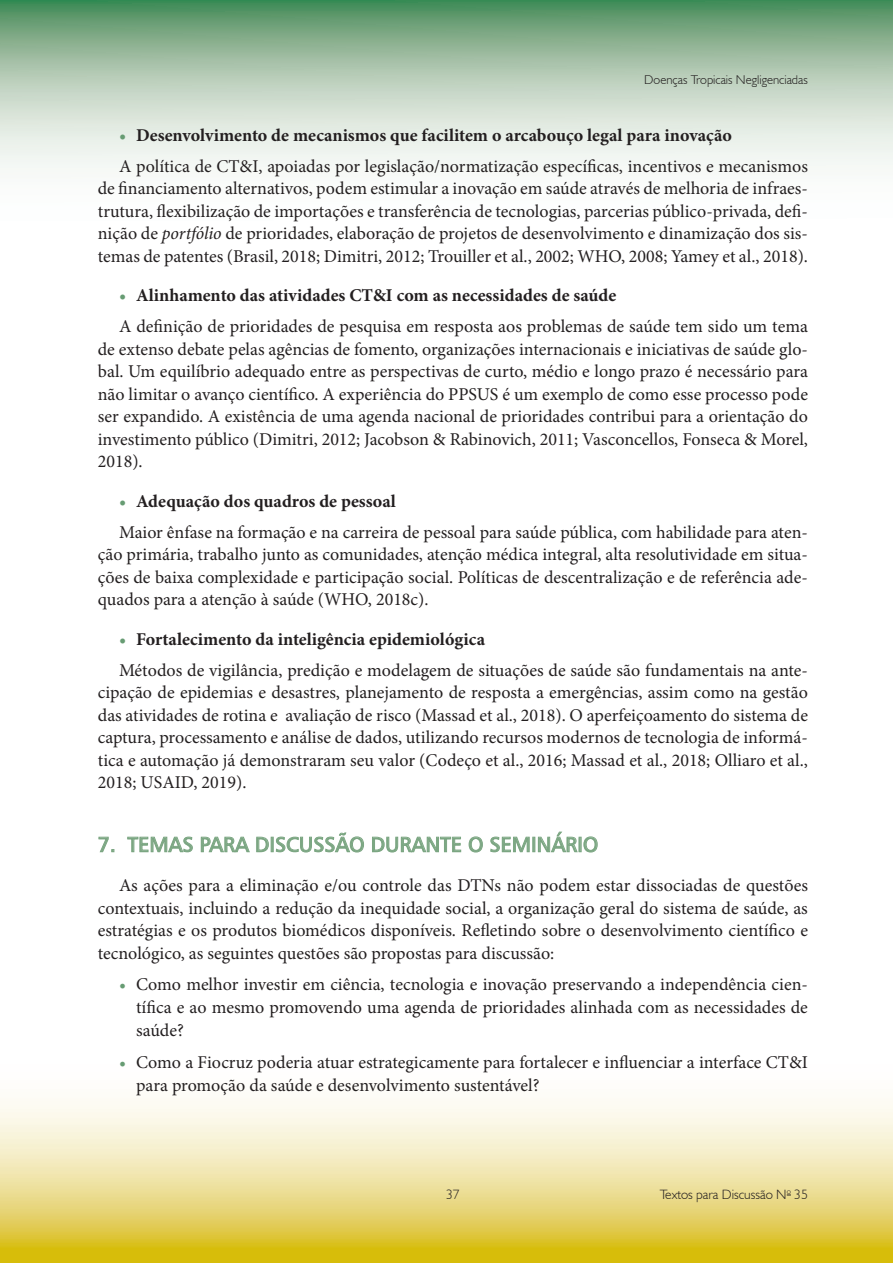
<style>
.page{position:relative;width:893px;height:1263px;background:#fff}
.page>*{position:absolute;margin:0;border:0;box-sizing:border-box;transform-origin:0 0}
.t1{font:21px "Humanist 777 BT Roman B";color:#7ba682}
.t2{font:18px/22.5px "Minion Pro";color:#231f20;text-align:justify}
.t3{font:300 13.5px "Humanist 521 BT";color:#231f20}
.t4{font:300 12.75px "Humanist 521 BT";color:#231f20}
.s1{font-weight:700;color:#679c73}
.s2{font-weight:700}
.s3{font-style:italic}
.s4{color:#679c73}
</style>
<div class="page">
<svg style="left:0;top:0;width:893px;height:168px;background:#b2cbb6"></svg>
<svg style="left:0;top:1099px;width:893px;height:164px;background:#ecdf95"></svg>
<svg style="left:99px;top:837px;width:15px;height:15px"></svg>
<svg style="left:127px;top:836px;width:66px;height:16px"></svg>
<svg style="left:201px;top:837px;width:49px;height:15px"></svg>
<svg style="left:256px;top:832px;width:108px;height:20px"></svg>
<svg style="left:372px;top:836px;width:89px;height:17px"></svg>
<svg style="left:469px;top:836px;width:14px;height:16px"></svg>
<svg style="left:490px;top:832px;width:108px;height:21px"></svg>
<p class="t4" style="left:644px;top:72px;width:165px">Doenças Tropicais Negligenciadas</p>
<p class="t2" style="left:119px;top:119px;width:690px;line-height:31px"><span class="s1">•</span> <span class="s2">Desenvolvimento de mecanismos que facilitem o arcabouço legal para inovação<br></span>A política de CT&amp;I, apoiadas por legislação/normatização específicas, incentivos e mecanismos</p>
<p class="t2" style="left:98px;top:177px;width:712px">de financiamento alternativos, podem estimular a inovação em saúde através de melhoria de infraes&shy;trutura, flexibilização de importações e transferência de tecnologias, parcerias público-privada, defi&shy;nição de <span class="s3">portfólio</span> de prioridades, elaboração de projetos de desenvolvimento e dinamização dos sis&shy;temas de patentes (Brasil, 2018; Dimitri, 2012; Trouiller et al., 2002; WHO, 2008; Yamey et al., 2018).</p>
<p class="t2" style="left:119px;top:280px;width:690px;line-height:31px"><span class="s1">•</span> <span class="s2">Alinhamento das atividades CT&amp;I com as necessidades de saúde<br></span>A definição de prioridades de pesquisa em resposta aos problemas de saúde tem sido um tema</p>
<p class="t2" style="left:98px;top:338px;width:712px">de extenso debate pelas agências de fomento, organizações internacionais e iniciativas de saúde glo&shy;bal. Um equilíbrio adequado entre as perspectivas de curto, médio e longo prazo é necessário para não limitar o avanço científico. A experiência do PPSUS é um exemplo de como esse processo pode ser expandido. A existência de uma agenda nacional de prioridades contribui para a orientação do investimento público (Dimitri, 2012; Jacobson &amp; Rabinovich, 2011; Vasconcellos, Fonseca &amp; Morel, 2018).</p>
<p class="t2" style="left:119px;top:485px;width:690px;line-height:31px"><span class="s1">•</span> <span class="s2">Adequação dos quadros de pessoal<br></span>Maior ênfase na formação e na carreira de pessoal para saúde pública, com habilidade para aten-</p>
<p class="t2" style="left:98px;top:543px;width:712px">ção primária, trabalho junto as comunidades, atenção médica integral, alta resolutividade em situa&shy;ções de baixa complexidade e participação social. Políticas de descentralização e de referência ade&shy;quados para a atenção à saúde (WHO, 2018c).</p>
<p class="t2" style="left:119px;top:623px;width:690px;line-height:31px"><span class="s1">•</span> <span class="s2">Fortalecimento da inteligência epidemiológica<br></span>Métodos de vigilância, predição e modelagem de situações de saúde são fundamentais na ante-</p>
<p class="t2" style="left:98px;top:681px;width:712px">cipação de epidemias e desastres, planejamento de resposta a emergências, assim como na gestão das atividades de rotina e avaliação de risco (Massad et al., 2018). O aperfeiçoamento do sistema de captura, processamento e análise de dados, utilizando recursos modernos de tecnologia de informá&shy;tica e automação já demonstraram seu valor (Codeço et al., 2016; Massad et al., 2018; Olliaro et al., 2018; USAID, 2019).</p>
<p class="t1" style="left:98px;top:831px;width:502px">7. TEMAS PARA DISCUSSÃO DURANTE O SEMINÁRIO</p>
<p class="t2" style="left:98px;top:874px;width:712px;text-indent:21px">As ações para a eliminação e/ou controle das DTNs não podem estar dissociadas de questões contextuais, incluindo a redução da inequidade social, a organização geral do sistema de saúde, as estratégias e os produtos biomédicos disponíveis. Refletindo sobre o desenvolvimento científico e tecnológico, as seguintes questões são propostas para discussão:</p>
<p class="t2" style="left:136px;top:973px;width:673px;line-height:23px;text-indent:-17px"><span class="s4">•</span> Como melhor investir em ciência, tecnologia e inovação preservando a independência cien&shy;tífica e ao mesmo promovendo uma agenda de prioridades alinhada com as necessidades de saúde?</p>
<p class="t2" style="left:136px;top:1050px;width:673px;line-height:23px;text-indent:-17px"><span class="s4">•</span> Como a Fiocruz poderia atuar estrategicamente para fortalecer e influenciar a interface CT&amp;I para promoção da saúde e desenvolvimento sustentável?</p>
<p class="t3" style="left:446px;top:1186px;width:15px">37</p>
<p class="t3" style="left:660px;top:1186px;width:150px">Textos para Discussão N<sup>o</sup> 35</p>
</div>
